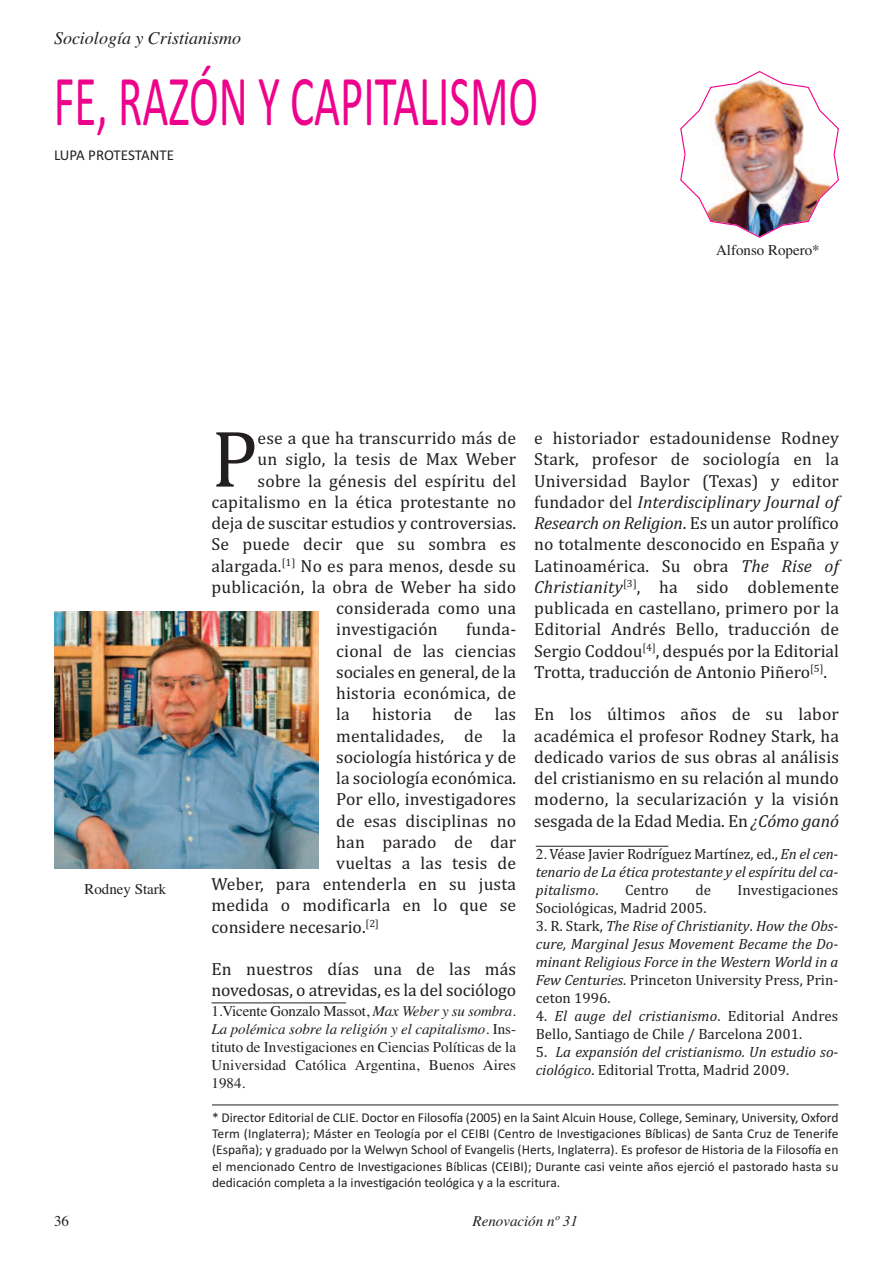
<style>
.page{position:relative;width:893px;height:1263px;background:#fff}
.page>*{position:absolute;margin:0;border:0;box-sizing:border-box;transform-origin:0 0}
.t1{font:81.45px "Cambria";color:#231f20}
.t2{font:72px "Calibri";color:#ed028c;scale:.62 1}
.t3{font:italic 18px "Times";color:#231f20}
.t4{font:17.7px/21.3px "Cambria";letter-spacing:.01em;color:#231f20;text-align:justify}
.t5{font:17.7px/21.3px "Cambria";letter-spacing:-.01em;color:#231f20}
.t6{font:italic 15px/18px "Cambria";color:#231f20;text-align:justify}
.t7{font:15px/18px "Times";letter-spacing:.01em;color:#231f20;text-align:justify}
.t8{font:15px/18px "Cambria";color:#231f20}
.t9{font:15px "Calibri";letter-spacing:-.005em;color:#231f20}
.t10{font:italic 15px "Times";color:#231f20}
.t11{font:13.5px/16.2px "Calibri";color:#231f20;text-align:justify}
.s1{font-style:italic}
.s2{font-family:"Times";font-style:normal}
.s3{font-style:normal}
</style>
<div class="page">
<hr style="left:212px;top:1105px;width:626px;height:1px;background:#231f20">
<img style="left:680px;top:71px;width:159px;height:167px">
<img style="left:54px;top:611px;width:264px;height:258px">
<hr style="left:212px;top:1003px;width:134px;height:1px;background:#231f20">
<hr style="left:536px;top:846px;width:132px;height:1px;background:#231f20">
<p class="t3" style="left:54px;top:28px;width:189px">Sociología y Cristianismo</p>
<h2 class="t2" style="left:54px;top:58px;width:783px">FE, RAZÓN Y CAPITALISMO</h2>
<p class="t9" style="left:54px;top:146px;width:122px">LUPA PROTESTANTE</p>
<p class="t7" style="left:716px;top:241px;width:105px">Alfonso Ropero*</p>
<p class="t7" style="left:84px;top:880px;width:84px">Rodney Stark</p>
<h1 class="t1" style="left:212px;top:411px;width:48px">P</h1>
<p class="t4" style="left:258px;top:427px;width:260px">ese a que ha transcurrido más de</p>
<p class="t4" style="left:258px;top:449px;width:260px">un siglo, la tesis de Max Weber</p>
<p class="t4" style="left:258px;top:470px;width:260px">sobre la génesis del espíritu del</p>
<p class="t4" style="left:212px;top:491px;width:306px">capitalismo en la ética protestante no</p>
<p class="t4" style="left:212px;top:512px;width:306px">deja de suscitar estudios y controversias.</p>
<p class="t4" style="left:212px;top:534px;width:306px">Se puede decir que su sombra es</p>
<p class="t4" style="left:212px;top:555px;width:306px">alargada.<sup>[1]</sup> No es para menos, desde su</p>
<p class="t4" style="left:212px;top:576px;width:306px">publicación, la obra de Weber ha sido</p>
<p class="t4" style="left:336px;top:597px;width:181px">considerada como una</p>
<p class="t4" style="left:336px;top:618px;width:103px">investigación</p>
<p class="t4" style="left:336px;top:618px;width:181px;text-indent:130px">funda&shy;cional de las ciencias sociales en general, de la historia económica, de la</p>
<p class="t4" style="left:372px;top:703px;width:61px">historia</p>
<p class="t4" style="left:454px;top:703px;width:20px">de</p>
<p class="t4" style="left:495px;top:703px;width:23px">las</p>
<p class="t4" style="left:336px;top:725px;width:181px">mentalidades, de la</p>
<p class="t4" style="left:336px;top:746px;width:181px">sociología histórica y de</p>
<p class="t4" style="left:336px;top:767px;width:181px">la sociología económica.</p>
<p class="t4" style="left:336px;top:788px;width:181px">Por ello, investigadores</p>
<p class="t4" style="left:336px;top:810px;width:181px">de esas disciplinas no</p>
<p class="t4" style="left:336px;top:831px;width:181px">han parado de dar</p>
<p class="t4" style="left:336px;top:852px;width:181px">vueltas a las tesis de</p>
<p class="t4" style="left:212px;top:873px;width:306px">Weber, para entenderla en su justa</p>
<p class="t4" style="left:212px;top:895px;width:306px">medida o modificarla en lo que se</p>
<p class="t4" style="left:212px;top:916px;width:169px">considere necesario.<sup>[2]</sup></p>
<p class="t5" style="left:212px;top:958px;width:306px">En nuestros días una de las más novedosas, o atrevidas, es la del sociólogo</p>
<p class="t7" style="left:211px;top:1001px;width:306px">1<span class="s1">.</span>Vicente Gonzalo Massot, <span class="s1">Max Weber y su sombra</span>.<br><span class="s1">La polémica sobre la religión y el capitalismo</span>. Ins&shy;tituto de Investigaciones en Ciencias Políticas de la Universidad Católica Argentina, Buenos Aires 1984.</p>
<p class="t4" style="left:534px;top:427px;width:306px">e historiador estadounidense Rodney Stark, profesor de sociología en la Universidad Baylor (Texas) y editor fundador del <span class="s1">Interdisciplinary Journal of Research on Religion</span>. Es un autor prolífico no totalmente desconocido en España y Latinoamérica. Su obra <span class="s1">The Rise of Christianity</span><sup>[3]</sup>, ha sido doblemente publicada en castellano, primero por la Editorial Andrés Bello, traducción de Sergio Coddou<sup>[4]</sup>, después por la Editorial Trotta, traducción de Antonio Piñero<sup>[5]</sup>.</p>
<p class="t4" style="left:534px;top:703px;width:306px">En los últimos años de su labor académica el profesor Rodney Stark, ha dedicado varios de sus obras al análisis del cristianismo en su relación al mundo moderno, la secularización y la visión sesgada de la Edad Media. En <span class="s1">¿Cómo ganó</span></p>
<p class="t6" style="left:536px;top:845px;width:304px"><span class="s2">2.</span> <span class="s3">Véase Javier Rodríguez Martínez, ed.,</span> En el cen&shy;tenario de La ética protestante y el espíritu del ca&shy;pitalismo<span class="s3">.</span></p>
<p class="t8" style="left:625px;top:881px;width:45px">Centro</p>
<p class="t8" style="left:695px;top:881px;width:17px">de</p>
<p class="t8" style="left:738px;top:881px;width:102px">Investigaciones</p>
<p class="t8" style="left:536px;top:899px;width:172px">Sociológicas, Madrid 2005.</p>
<p class="t6" style="left:536px;top:917px;width:304px"><span class="s3">3. R. Stark,</span> The Rise of Christianity<span class="s3">.</span> How the Obs&shy;cure, Marginal Jesus Movement Became the Do&shy;minant Religious Force in the Western World in a Few Centuries<span class="s3">. Princeton University Press, Prin&shy;ceton 1996.</span></p>
<p class="t8" style="left:536px;top:1007px;width:304px">4. <span class="s1">El auge del cristianismo</span>. Editorial Andres<br>Bello, Santiago de Chile / Barcelona 2001.</p>
<p class="t6" style="left:536px;top:1043px;width:304px"><span class="s3">5.</span> La expansión del cristianismo. Un estudio so&shy;ciológico<span class="s3">. Editorial Trotta, Madrid 2009.</span></p>
<p class="t11" style="left:212px;top:1109px;width:628px">* Director Editorial de CLIE. Doctor en Filosofía (2005) en la Saint Alcuin House, College, Seminary, University, Oxford Term (Inglaterra); Máster en Teología por el CEIBI (Centro de Investigaciones Bíblicas) de Santa Cruz de Tenerife (España); y graduado por la Welwyn School of Evangelis (Herts, Inglaterra). Es profesor de Historia de la Filosofía en el mencionado Centro de Investigaciones Bíblicas (CEIBI); Durante casi veinte años ejerció el pastorado hasta su dedicación completa a la investigación teológica y a la escritura.</p>
<p class="t7" style="left:54px;top:1212px;width:16px">36</p>
<p class="t10" style="left:472px;top:1212px;width:107px">Renovación nº 31</p>
</div>
